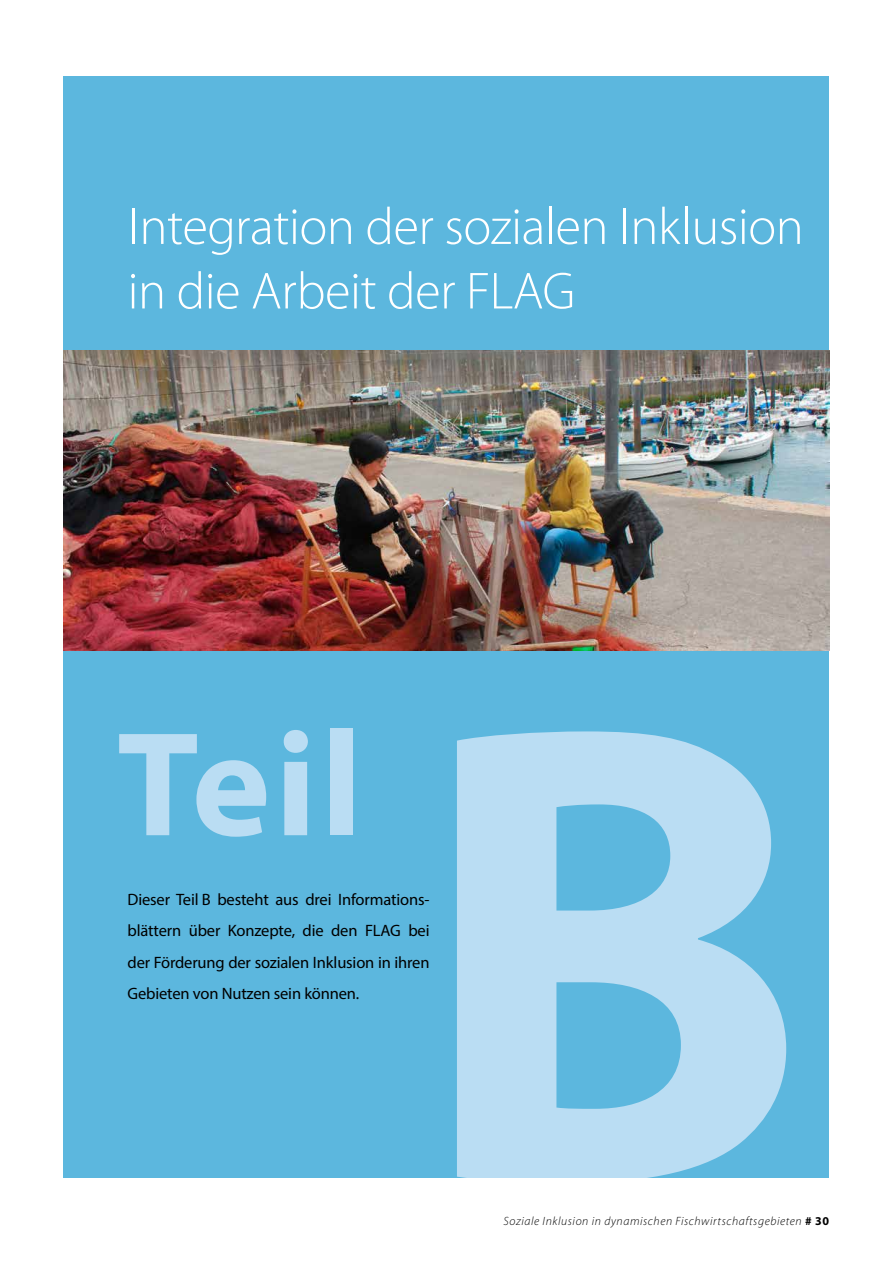
<style>
.page{position:relative;width:893px;height:1263px;background:#fff}
.page>*{position:absolute;margin:0;border:0;box-sizing:border-box;transform-origin:0 0}
.t1{font:700 658.5px "Myriad Pro";color:#baddf3}
.t2{font:700 150px "Myriad Pro";color:#baddf3}
.t3{font:300 52.5px/64.5px "Myriad Pro";letter-spacing:-.01em;color:#fff}
.t4{font:16.5px/31.5px "Myriad Pro";letter-spacing:-.01em;color:#000;text-align:justify}
.t5{font:italic 300 12px "Myriad Pro";letter-spacing:.05em;color:#000}
.s1{font-weight:700;font-style:normal}
</style>
<div class="page">
<div style="left:64px;top:77px;width:765px;height:1101px;background:#5cb7de"></div>
<img style="left:64px;top:350px;width:765px;height:301px">
<h3 class="t3" style="left:128px;top:194px;width:678px">Integration der sozialen Inklusion in die Arbeit der FLAG</h3>
<h2 class="t2" style="left:117px;top:687px;width:247px">Teil</h2>
<p class="t4" style="left:128px;top:883px;width:303px">Dieser Teil B besteht aus drei Informations&shy;blättern über Konzepte, die den FLAG bei der Förderung der sozialen Inklusion in ihren Gebieten von Nutzen sein können.</p>
<h1 class="t1" style="left:414px;top:527px;width:399px">B</h1>
<p class="t5" style="left:503px;top:1214px;width:327px">Soziale Inklusion in dynamischen Fischwirtschaftsgebieten <span class="s1"># 30</span></p>
</div>
